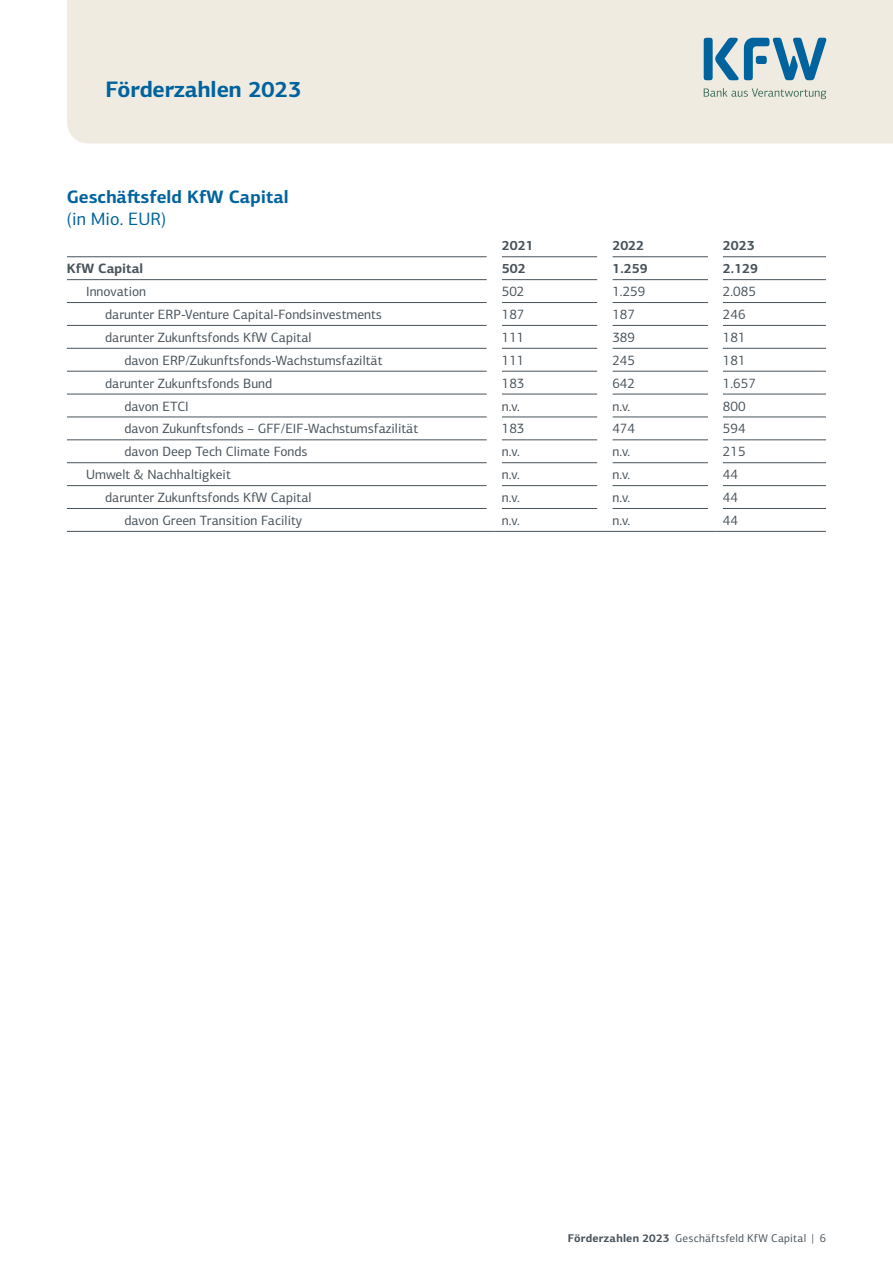
<style>
.page{position:relative;width:893px;height:1263px;background:#fff}
.page>*{position:absolute;margin:0;border:0;box-sizing:border-box;transform-origin:0 0}
.t1{font:700 22.5px "KFW Centro Sans";color:#00639e}
.Tabellen-Überschrift_12_15_DE_H2{font:700 18px/22.5px "KFW Centro Sans";color:#00639e}
.Tabellentext_mager_mE_9_DE{font:13.5px "KFW Centro Sans";color:#48535b}
.Tabellentext_mager_mE_13_5_DE{font:13.5px "KFW Centro Sans";color:#48535b}
.Tabellenzahlen_mager_DE{font:13.5px "KFW Centro Sans";color:#48535b}
.Tabellentext_mager_mE_4_5_DE{font:13.5px "KFW Centro Sans";color:#48535b}
.Tabellenzahlen_mager_DE-2{font:700 13.5px "KFW Centro Sans";color:#48535b}
.Tabellentext_mager_DE{font:700 13.5px "KFW Centro Sans";color:#48535b}
.Tabellentext_fett_mE0_DE{font:700 13.5px "KFW Centro Sans";color:#48535b}
.t2{font:11.25px "KFW Centro Sans";letter-spacing:.02em;color:#48535b}
.s1{font-weight:400}
.s2{font-weight:700}
</style>
<div class="page">
<div style="left:67px;top:0;width:826px;height:144px;background:#efebe1"></div>
<hr style="left:67px;top:302px;width:420px;height:1px;background:#48535b">
<hr style="left:502px;top:302px;width:95px;height:1px;background:#48535b">
<hr style="left:612px;top:302px;width:96px;height:1px;background:#48535b">
<hr style="left:723px;top:302px;width:103px;height:1px;background:#48535b">
<hr style="left:67px;top:325px;width:420px;height:1px;background:#48535b">
<hr style="left:502px;top:325px;width:95px;height:1px;background:#48535b">
<hr style="left:612px;top:325px;width:96px;height:1px;background:#48535b">
<hr style="left:723px;top:325px;width:103px;height:1px;background:#48535b">
<hr style="left:67px;top:348px;width:420px;height:1px;background:#48535b">
<hr style="left:502px;top:348px;width:95px;height:1px;background:#48535b">
<hr style="left:612px;top:348px;width:96px;height:1px;background:#48535b">
<hr style="left:723px;top:348px;width:103px;height:1px;background:#48535b">
<hr style="left:67px;top:371px;width:420px;height:1px;background:#48535b">
<hr style="left:502px;top:371px;width:95px;height:1px;background:#48535b">
<hr style="left:612px;top:371px;width:96px;height:1px;background:#48535b">
<hr style="left:723px;top:371px;width:103px;height:1px;background:#48535b">
<hr style="left:67px;top:394px;width:420px;height:1px;background:#48535b">
<hr style="left:502px;top:394px;width:95px;height:1px;background:#48535b">
<hr style="left:612px;top:394px;width:96px;height:1px;background:#48535b">
<hr style="left:723px;top:394px;width:103px;height:1px;background:#48535b">
<hr style="left:67px;top:417px;width:420px;height:1px;background:#48535b">
<hr style="left:502px;top:417px;width:95px;height:1px;background:#48535b">
<hr style="left:612px;top:417px;width:96px;height:1px;background:#48535b">
<hr style="left:723px;top:417px;width:103px;height:1px;background:#48535b">
<hr style="left:67px;top:440px;width:420px;height:1px;background:#48535b">
<hr style="left:502px;top:440px;width:95px;height:1px;background:#48535b">
<hr style="left:612px;top:440px;width:96px;height:1px;background:#48535b">
<hr style="left:723px;top:440px;width:103px;height:1px;background:#48535b">
<hr style="left:67px;top:279px;width:420px;height:1px;background:#48535b">
<hr style="left:502px;top:279px;width:95px;height:1px;background:#48535b">
<hr style="left:612px;top:279px;width:96px;height:1px;background:#48535b">
<hr style="left:723px;top:279px;width:103px;height:1px;background:#48535b">
<hr style="left:67px;top:256px;width:420px;height:1px;background:#48535b">
<hr style="left:502px;top:256px;width:95px;height:1px;background:#48535b">
<hr style="left:612px;top:256px;width:96px;height:1px;background:#48535b">
<hr style="left:723px;top:256px;width:103px;height:1px;background:#48535b">
<hr style="left:67px;top:462px;width:420px;height:1px;background:#48535b">
<hr style="left:502px;top:462px;width:95px;height:1px;background:#48535b">
<hr style="left:612px;top:462px;width:96px;height:1px;background:#48535b">
<hr style="left:723px;top:462px;width:103px;height:1px;background:#48535b">
<hr style="left:67px;top:485px;width:420px;height:1px;background:#48535b">
<hr style="left:502px;top:485px;width:95px;height:1px;background:#48535b">
<hr style="left:612px;top:485px;width:96px;height:1px;background:#48535b">
<hr style="left:723px;top:485px;width:103px;height:1px;background:#48535b">
<hr style="left:67px;top:508px;width:420px;height:1px;background:#48535b">
<hr style="left:502px;top:508px;width:95px;height:1px;background:#48535b">
<hr style="left:612px;top:508px;width:96px;height:1px;background:#48535b">
<hr style="left:723px;top:508px;width:103px;height:1px;background:#48535b">
<hr style="left:67px;top:531px;width:427px;height:1px;background:#48535b">
<hr style="left:494px;top:531px;width:111px;height:1px;background:#48535b">
<hr style="left:605px;top:531px;width:110px;height:1px;background:#48535b">
<hr style="left:715px;top:531px;width:111px;height:1px;background:#48535b">
<div style="left:704px;top:38px;width:9px;height:42px;background:#00639e;border-radius:3px"></div>
<svg style="left:715px;top:38px;width:111px;height:42px;background:#81acc2"></svg>
<svg style="left:704px;top:88px;width:122px;height:11px"></svg>
<h1 class="t1" style="left:105px;top:75px;width:198px">Förderzahlen 2023</h1>
<h2 class="Tabellen-Überschrift_12_15_DE_H2" style="left:67px;top:185px;width:223px">Geschäftsfeld KfW Capital <span class="s1">(in Mio. EUR)</span></h2>
<p class="Tabellentext_mager_DE" style="left:502px;top:237px;width:33px">2021</p>
<p class="Tabellentext_mager_DE" style="left:612px;top:237px;width:33px">2022</p>
<p class="Tabellentext_mager_DE" style="left:723px;top:237px;width:33px">2023</p>
<p class="Tabellentext_fett_mE0_DE" style="left:67px;top:260px;width:78px">KfW Capital</p>
<p class="Tabellenzahlen_mager_DE-2" style="left:502px;top:260px;width:25px">502</p>
<p class="Tabellenzahlen_mager_DE-2" style="left:612px;top:260px;width:37px">1.259</p>
<p class="Tabellenzahlen_mager_DE-2" style="left:723px;top:260px;width:37px">2.129</p>
<p class="Tabellentext_mager_mE_4_5_DE" style="left:86px;top:282px;width:62px">Innovation</p>
<p class="Tabellenzahlen_mager_DE" style="left:502px;top:282px;width:24px">502</p>
<p class="Tabellenzahlen_mager_DE" style="left:612px;top:282px;width:34px">1.259</p>
<p class="Tabellenzahlen_mager_DE" style="left:723px;top:282px;width:34px">2.085</p>
<p class="Tabellentext_mager_mE_9_DE" style="left:105px;top:305px;width:278px">darunter ERP-Venture Capital-Fondsinvestments</p>
<p class="Tabellenzahlen_mager_DE" style="left:502px;top:305px;width:24px">187</p>
<p class="Tabellenzahlen_mager_DE" style="left:612px;top:305px;width:24px">187</p>
<p class="Tabellenzahlen_mager_DE" style="left:723px;top:305px;width:24px">246</p>
<p class="Tabellentext_mager_mE_9_DE" style="left:105px;top:328px;width:208px">darunter Zukunftsfonds KfW Capital</p>
<p class="Tabellenzahlen_mager_DE" style="left:502px;top:328px;width:24px">111</p>
<p class="Tabellenzahlen_mager_DE" style="left:612px;top:328px;width:24px">389</p>
<p class="Tabellenzahlen_mager_DE" style="left:723px;top:328px;width:24px">181</p>
<p class="Tabellentext_mager_mE_13_5_DE" style="left:124px;top:351px;width:260px">davon ERP/Zukunftsfonds-Wachstumsfaziltät</p>
<p class="Tabellenzahlen_mager_DE" style="left:502px;top:351px;width:24px">111</p>
<p class="Tabellenzahlen_mager_DE" style="left:612px;top:351px;width:24px">245</p>
<p class="Tabellenzahlen_mager_DE" style="left:723px;top:351px;width:24px">181</p>
<p class="Tabellentext_mager_mE_9_DE" style="left:105px;top:374px;width:168px">darunter Zukunftsfonds Bund</p>
<p class="Tabellenzahlen_mager_DE" style="left:502px;top:374px;width:24px">183</p>
<p class="Tabellenzahlen_mager_DE" style="left:612px;top:374px;width:24px">642</p>
<p class="Tabellenzahlen_mager_DE" style="left:723px;top:374px;width:34px">1.657</p>
<p class="Tabellentext_mager_mE_13_5_DE" style="left:124px;top:396px;width:66px">davon ETCI</p>
<p class="Tabellenzahlen_mager_DE" style="left:502px;top:396px;width:19px">n.v.</p>
<p class="Tabellenzahlen_mager_DE" style="left:612px;top:396px;width:19px">n.v.</p>
<p class="Tabellenzahlen_mager_DE" style="left:723px;top:396px;width:24px">800</p>
<p class="Tabellentext_mager_mE_13_5_DE" style="left:124px;top:419px;width:295px">davon Zukunftsfonds – GFF/EIF-Wachstumsfazilität</p>
<p class="Tabellenzahlen_mager_DE" style="left:502px;top:419px;width:24px">183</p>
<p class="Tabellenzahlen_mager_DE" style="left:612px;top:419px;width:24px">474</p>
<p class="Tabellenzahlen_mager_DE" style="left:723px;top:419px;width:24px">594</p>
<p class="Tabellentext_mager_mE_13_5_DE" style="left:124px;top:442px;width:185px">davon Deep Tech Climate Fonds</p>
<p class="Tabellenzahlen_mager_DE" style="left:502px;top:442px;width:19px">n.v.</p>
<p class="Tabellenzahlen_mager_DE" style="left:612px;top:442px;width:19px">n.v.</p>
<p class="Tabellenzahlen_mager_DE" style="left:723px;top:442px;width:24px">215</p>
<p class="Tabellentext_mager_mE_4_5_DE" style="left:86px;top:465px;width:146px">Umwelt &amp; Nachhaltigkeit</p>
<p class="Tabellenzahlen_mager_DE" style="left:502px;top:465px;width:19px">n.v.</p>
<p class="Tabellenzahlen_mager_DE" style="left:612px;top:465px;width:19px">n.v.</p>
<p class="Tabellenzahlen_mager_DE" style="left:723px;top:465px;width:17px">44</p>
<p class="Tabellentext_mager_mE_9_DE" style="left:105px;top:488px;width:208px">darunter Zukunftsfonds KfW Capital</p>
<p class="Tabellenzahlen_mager_DE" style="left:502px;top:488px;width:19px">n.v.</p>
<p class="Tabellenzahlen_mager_DE" style="left:612px;top:488px;width:19px">n.v.</p>
<p class="Tabellenzahlen_mager_DE" style="left:723px;top:488px;width:17px">44</p>
<p class="Tabellentext_mager_mE_9_DE" style="left:124px;top:511px;width:179px">davon Green Transition Facility</p>
<p class="Tabellenzahlen_mager_DE" style="left:502px;top:511px;width:19px">n.v.</p>
<p class="Tabellenzahlen_mager_DE" style="left:612px;top:511px;width:19px">n.v.</p>
<p class="Tabellenzahlen_mager_DE" style="left:723px;top:511px;width:17px">44</p>
<p class="t2" style="left:568px;top:1230px;width:260px"><span class="s2">Förderzahlen 2023</span> Geschäftsfeld KfW Capital | 6</p>
</div>
